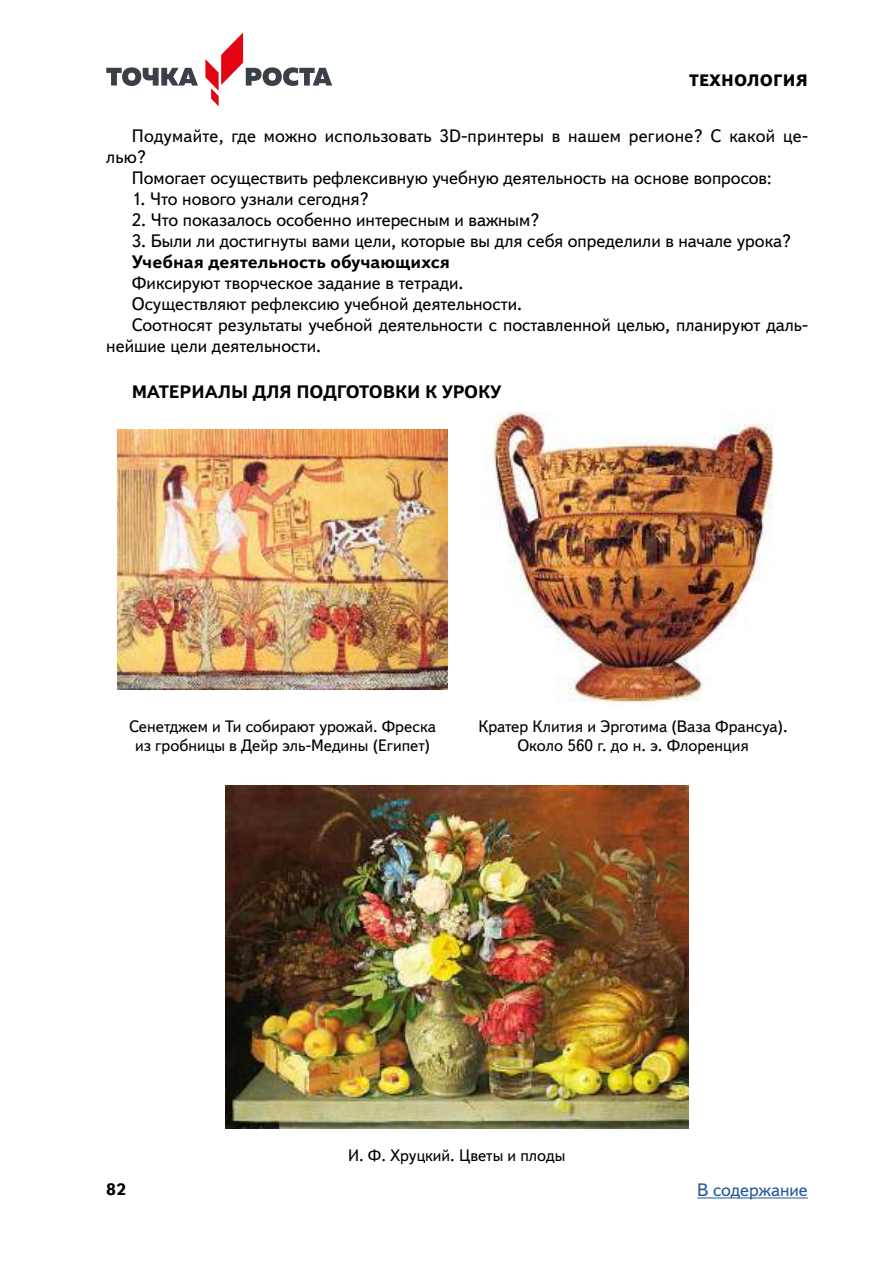
<style>
.page{position:relative;width:893px;height:1263px;background:#fff}
.page>*{position:absolute;margin:0;border:0;box-sizing:border-box;transform-origin:0 0}
.t1{font:18px "Textbook New";color:#000}
.t2{font:700 18px "Textbook New";color:#000}
.t3{font:18px "Textbook New";color:#265a9b}
.t4{font:16.5px/19.5px "Textbook New";color:#000;text-align:center}
.t5{font:800 16.5px "Textbook New";letter-spacing:.01em;color:#000}
.t6{font:700 16.5px "Textbook New";color:#000}
</style>
<div class="page">
<svg style="left:106px;top:67px;width:92px;height:19px"></svg>
<svg style="left:205px;top:32px;width:127px;height:74px"></svg>
<hr style="left:697px;top:1197px;width:111px;height:1px;background:#265a9b">
<img style="left:118px;top:429px;width:329px;height:261px">
<img style="left:484px;top:413px;width:290px;height:290px">
<img style="left:225px;top:786px;width:463px;height:343px">
<p class="t5" style="left:689px;top:70px;width:120px">ТЕХНОЛОГИЯ</p>
<p class="t1" style="left:132px;top:124px;width:678px">Подумайте, где можно использовать 3D-принтеры в нашем регионе? С какой це-</p>
<p class="t1" style="left:106px;top:145px;width:41px">лью?</p>
<p class="t1" style="left:132px;top:166px;width:641px">Помогает осуществить рефлексивную учебную деятельность на основе вопросов:</p>
<p class="t1" style="left:132px;top:187px;width:238px">1. Что нового узнали сегодня?</p>
<p class="t1" style="left:132px;top:208px;width:409px">2. Что показалось особенно интересным и важным?</p>
<p class="t1" style="left:132px;top:229px;width:661px">3. Были ли достигнуты вами цели, которые вы для себя определили в начале урока?</p>
<p class="t2" style="left:132px;top:250px;width:320px">Учебная деятельность обучающихся</p>
<p class="t1" style="left:132px;top:271px;width:331px">Фиксируют творческое задание в тетради.</p>
<p class="t1" style="left:132px;top:292px;width:390px">Осуществляют рефлексию учебной деятельности.</p>
<p class="t1" style="left:132px;top:313px;width:678px">Соотносят результаты учебной деятельности с поставленной целью, планируют даль-</p>
<p class="t1" style="left:106px;top:334px;width:214px">нейшие цели деятельности.</p>
<p class="t2" style="left:132px;top:381px;width:371px">МАТЕРИАЛЫ ДЛЯ ПОДГОТОВКИ К УРОКУ</p>
<p class="t4" style="left:129px;top:716px;width:308px">Сенетджем и Ти собирают урожай. Фреска из гробницы в Дейр эль-Медины (Египет)</p>
<p class="t4" style="left:479px;top:716px;width:308px">Кратер Клития и Эрготима (Ваза Франсуа).<br>Около 560 г. до н. э. Флоренция</p>
<p class="t6" style="left:106px;top:1179px;width:21px">82</p>
<p class="t4" style="left:348px;top:1146px;width:219px">И. Ф. Хруцкий. Цветы и плоды</p>
<p class="t3" style="left:697px;top:1179px;width:112px">В содержание</p>
</div>
